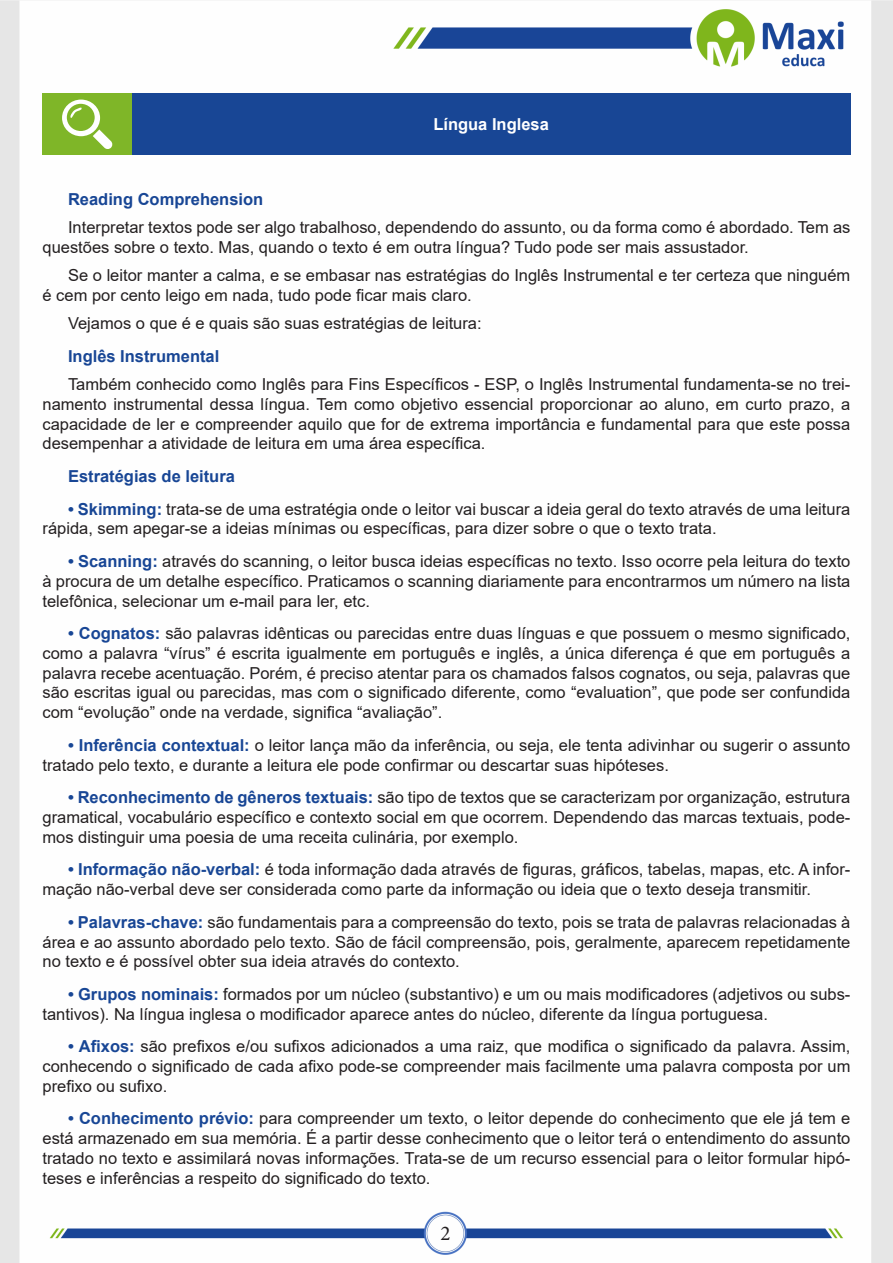
<style>
.page{position:relative;width:893px;height:1263px;background:#fff}
.page>*{position:absolute;margin:0;border:0;box-sizing:border-box;transform-origin:0 0}
.t1{font:21px "Minion Pro";color:#231f20}
.t2{font:16.5px/19.8px "Arial";color:#231f20;text-align:justify}
.t3{font:700 16.5px "Arial";color:#184695}
.Titulo_de_Caixa{font:700 16.5px "Arial";color:#fff}
.s1{font-weight:700;color:#184695}
</style>
<div class="page">
<img style="left:0;top:0;width:893px;height:1263px">
<div style="left:43px;top:94px;width:89px;height:61px;background:#7fb628"></div>
<div style="left:132px;top:94px;width:718px;height:61px;background:#184695"></div>
<svg style="left:62px;top:100px;width:51px;height:49px"></svg>
<p class="Titulo_de_Caixa" style="left:433px;top:113px;width:117px">Língua Inglesa</p>
<p class="t3" style="left:68px;top:187px;width:197px">Reading Comprehension</p>
<p class="t2" style="left:43px;top:217px;width:809px;text-indent:26px">Interpretar textos pode ser algo trabalhoso, dependendo do assunto, ou da forma como é abordado. Tem as questões sobre o texto. Mas, quando o texto é em outra língua? Tudo pode ser mais assustador.</p>
<p class="t2" style="left:43px;top:265px;width:809px;text-indent:26px">Se o leitor manter a calma, e se embasar nas estratégias do Inglês Instrumental e ter certeza que ninguém é cem por cento leigo em nada, tudo pode ficar mais claro.</p>
<p class="t2" style="left:68px;top:313px;width:415px">Vejamos o que é e quais são suas estratégias de leitura:</p>
<p class="t3" style="left:68px;top:344px;width:153px">Inglês Instrumental</p>
<p class="t2" style="left:43px;top:374px;width:809px;text-indent:26px">Também conhecido como Inglês para Fins Específicos - ESP, o Inglês Instrumental fundamenta-se no trei&shy;namento instrumental dessa língua. Tem como objetivo essencial proporcionar ao aluno, em curto prazo, a capacidade de ler e compreender aquilo que for de extrema importância e fundamental para que este possa desempenhar a atividade de leitura em uma área específica.</p>
<p class="t3" style="left:68px;top:465px;width:168px">Estratégias de leitura</p>
<p class="t2" style="left:43px;top:499px;width:809px;text-indent:26px"><span class="s1">• Skimming:</span> trata-se de uma estratégia onde o leitor vai buscar a ideia geral do texto através de uma leitura rápida, sem apegar-se a ideias mínimas ou específicas, para dizer sobre o que o texto trata.</p>
<p class="t2" style="left:43px;top:551px;width:809px;text-indent:26px"><span class="s1">• Scanning:</span> através do scanning, o leitor busca ideias específicas no texto. Isso ocorre pela leitura do texto à procura de um detalhe específico. Praticamos o scanning diariamente para encontrarmos um número na lista telefônica, selecionar um e-mail para ler, etc.</p>
<p class="t2" style="left:43px;top:623px;width:809px;text-indent:26px"><span class="s1">• Cognatos:</span> são palavras idênticas ou parecidas entre duas línguas e que possuem o mesmo significado, como a palavra “vírus” é escrita igualmente em português e inglês, a única diferença é que em português a palavra recebe acentuação. Porém, é preciso atentar para os chamados falsos cognatos, ou seja, palavras que são escritas igual ou parecidas, mas com o significado diferente, como “evaluation”, que pode ser confundida com “evolução” onde na verdade, significa “avaliação”.</p>
<p class="t2" style="left:43px;top:735px;width:809px;text-indent:26px"><span class="s1">• Inferência contextual:</span> o leitor lança mão da inferência, ou seja, ele tenta adivinhar ou sugerir o assunto tratado pelo texto, e durante a leitura ele pode confirmar ou descartar suas hipóteses.</p>
<p class="t2" style="left:43px;top:787px;width:809px;text-indent:26px"><span class="s1">• Reconhecimento de gêneros textuais:</span> são tipo de textos que se caracterizam por organização, estrutura gramatical, vocabulário específico e contexto social em que ocorrem. Dependendo das marcas textuais, pode&shy;mos distinguir uma poesia de uma receita culinária, por exemplo.</p>
<p class="t2" style="left:43px;top:859px;width:809px;text-indent:26px"><span class="s1">• Informação não-verbal:</span> é toda informação dada através de figuras, gráficos, tabelas, mapas, etc. A infor&shy;mação não-verbal deve ser considerada como parte da informação ou ideia que o texto deseja transmitir.</p>
<p class="t2" style="left:43px;top:912px;width:809px;text-indent:26px"><span class="s1">• Palavras-chave:</span> são fundamentais para a compreensão do texto, pois se trata de palavras relacionadas à área e ao assunto abordado pelo texto. São de fácil compreensão, pois, geralmente, aparecem repetidamente no texto e é possível obter sua ideia através do contexto.</p>
<p class="t2" style="left:43px;top:984px;width:809px;text-indent:26px"><span class="s1">• Grupos nominais:</span> formados por um núcleo (substantivo) e um ou mais modificadores (adjetivos ou subs&shy;tantivos). Na língua inglesa o modificador aparece antes do núcleo, diferente da língua portuguesa.</p>
<p class="t2" style="left:43px;top:1036px;width:809px;text-indent:26px"><span class="s1">• Afixos:</span> são prefixos e/ou sufixos adicionados a uma raiz, que modifica o significado da palavra. Assim, conhecendo o significado de cada afixo pode-se compreender mais facilmente uma palavra composta por um prefixo ou sufixo.</p>
<p class="t2" style="left:43px;top:1108px;width:809px;text-indent:26px"><span class="s1">• Conhecimento prévio:</span> para compreender um texto, o leitor depende do conhecimento que ele já tem e está armazenado em sua memória. É a partir desse conhecimento que o leitor terá o entendimento do assunto tratado no texto e assimilará novas informações. Trata-se de um recurso essencial para o leitor formular hipó&shy;teses e inferências a respeito do significado do texto.</p>
<p class="t1" style="left:440px;top:1219px;width:12px">2</p>
</div>
